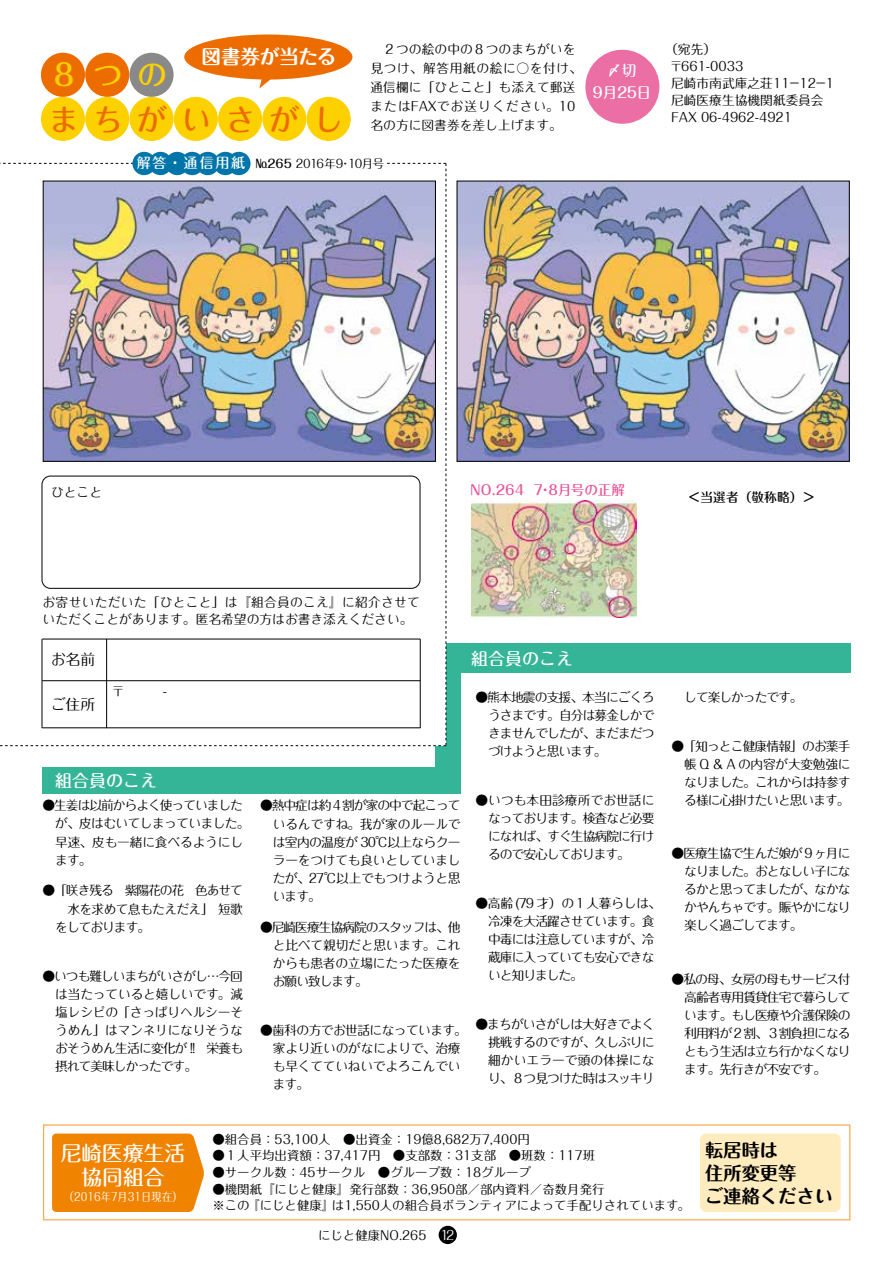
<style>
.page{position:relative;width:893px;height:1263px;background:#fff}
.page>*{position:absolute;margin:0;border:0;box-sizing:border-box;transform-origin:0 0}
.t1{font:500 29.85px "Maru Fo Pro";letter-spacing:.475em;color:#ed6c00}
.t2{font:500 29.85px "Maru Fo Pro";color:#fdd000}
.t3{font:500 20.7px/23.9px "Maru Fo Pro";color:#fff;text-align:center}
.t4{font:700 19.5px "Maru Fo Pro";letter-spacing:-.005em;color:#fff}
.t5{font:700 18.3px/22.8px "Maru Fo Pro";color:#000}
.t6{font:500 16.95px "Maru Fo Pro";color:#fff}
.t7{font:14.85px "Maru Fo Pro";color:#000}
.t8{font:500 14.7px/21.6px "Maru Fo Pro";letter-spacing:-.04em;color:#fff;text-align:center}
.t9{font:500 13.65px "Maru Fo Pro";color:#e85298}
.t10{font:12.75px/18.1px "Maru Fo Pro";letter-spacing:-.05em;color:#000;text-align:justify}
.t11{font:12.75px/17px "Maru Fo Pro";color:#000}
.t12{font:12.75px/19.2px "Maru Fo Pro";letter-spacing:.005em;color:#000}
.t13{font:12.75px/18.1px "Maru Fo Pro";letter-spacing:-.075em;color:#000}
.t14{font:12.75px/18.1px "Maru Fo Pro";letter-spacing:-.02em;color:#000}
.t15{font:500 12.75px "Maru Fo Pro";color:#000}
.t16{font:12.75px "Maru Fo Pro";letter-spacing:-.08em;color:#000}
.t17{font:12.45px/16.6px "Maru Fo Pro";color:#000}
.t18{font:11.7px "Maru Fo Pro";letter-spacing:-.045em;color:#000}
.t19{font:11.4px "Maru Fo Pro";color:#fff;scale:.9 1}
.s1{font-weight:500;font-size:14.1px;color:#fff}
.s2{font-weight:500}
.s3{font-size:12.75px;color:#fff}
</style>
<div class="page">
<div style="left:439px;top:1226px;width:18px;height:18px;background:#000;border-radius:50%"></div>
<div style="left:435px;top:643px;width:25px;height:150px;background:#35b597"></div>
<div style="left:585px;top:50px;width:74px;height:74px;background:#eb6ea5;border-radius:50%"></div>
<div style="left:184px;top:34px;width:168px;height:46px;background:#ed6c00;border-radius:50%"></div>
<svg style="left:259px;top:79px;width:13px;height:10px"></svg>
<div style="left:41px;top:97px;width:44px;height:44px;background:#fdd000;border-radius:50%"></div>
<div style="left:41px;top:53px;width:44px;height:44px;background:#ed6c00;border-radius:50%"></div>
<div style="left:85px;top:97px;width:44px;height:44px;background:#fdd000;border-radius:50%"></div>
<div style="left:85px;top:53px;width:44px;height:44px;background:#ed6c00;border-radius:50%"></div>
<div style="left:129px;top:97px;width:45px;height:44px;background:#fdd000;border-radius:50%"></div>
<div style="left:129px;top:53px;width:45px;height:44px;background:#898989;border-radius:50%"></div>
<div style="left:174px;top:97px;width:44px;height:44px;background:#fdd000;border-radius:50%"></div>
<div style="left:218px;top:97px;width:44px;height:44px;background:#fdd000;border-radius:50%"></div>
<div style="left:262px;top:97px;width:44px;height:44px;background:#fdd000;border-radius:50%"></div>
<div style="left:307px;top:97px;width:44px;height:44px;background:#fdd000;border-radius:50%"></div>
<div style="left:43px;top:767px;width:418px;height:26px;background:#35b597"></div>
<img style="left:459px;top:183px;width:389px;height:277px">
<div style="left:457px;top:181px;width:393px;height:281px;border:1px solid #000"></div>
<svg style="left:0;top:163px;width:447px;height:583px"></svg>
<hr style="left:42px;top:680px;width:378px;height:1px;background:#000">
<hr style="left:42px;top:727px;width:378px;height:1px;background:#000">
<hr style="left:42px;top:639px;width:378px;height:1px;background:#000">
<hr style="left:42px;top:639px;width:1px;height:89px;background:#000">
<hr style="left:106px;top:639px;width:1px;height:89px;background:#000">
<hr style="left:420px;top:639px;width:1px;height:89px;background:#000">
<img style="left:45px;top:183px;width:389px;height:277px">
<div style="left:43px;top:181px;width:393px;height:281px;border:1px solid #000"></div>
<div style="left:42px;top:476px;width:378px;height:112px;border:1px solid #000;border-radius:9px"></div>
<div style="left:245px;top:156px;width:142px;height:15px;background:#fff"></div>
<div style="left:132px;top:152px;width:24px;height:23px;background:#0075a9;border-radius:50%"></div>
<div style="left:149px;top:152px;width:23px;height:23px;background:#0075a9;border-radius:50%"></div>
<div style="left:166px;top:152px;width:23px;height:23px;background:#0075a9;border-radius:50%"></div>
<div style="left:180px;top:152px;width:24px;height:23px;background:#0075a9;border-radius:50%"></div>
<div style="left:196px;top:152px;width:23px;height:23px;background:#0075a9;border-radius:50%"></div>
<div style="left:214px;top:152px;width:23px;height:23px;background:#0075a9;border-radius:50%"></div>
<div style="left:227px;top:152px;width:24px;height:23px;background:#0075a9;border-radius:50%"></div>
<img style="left:471px;top:501px;width:166px;height:116px">
<div style="left:43px;top:1124px;width:807px;height:96px;border:1px solid #f6ae54"></div>
<div style="left:700px;top:1133px;width:141px;height:79px;background:#feebbe;border-radius:6px"></div>
<div style="left:52px;top:1133px;width:152px;height:79px;background:#f08300"></div>
<div style="left:458px;top:643px;width:393px;height:30px;background:#35b597"></div>
<p class="t12" style="left:370px;top:38px;width:213px;text-indent:13px">２つの絵の中の８つのまちがいを見つけ、解答用紙の絵に○を付け、通信欄に「ひとこと」も添えて郵送またはFAXでお送りください。10名の方に図書券を差し上げます。</p>
<h3 class="t4" style="left:202px;top:41px;width:136px">図書券が当たる</h3>
<h1 class="t1" style="left:49px;top:96px;width:296px">まちがいさがし</h1>
<h1 class="t2" style="left:49px;top:51px;width:120px">８つの</h1>
<p class="t8" style="left:593px;top:58px;width:60px">〆切<br>9月25日</p>
<p class="t18" style="left:137px;top:154px;width:249px"><span class="s1">解答・通信用紙</span> <span class="s2">№265</span> 2016年9・10月号</p>
<p class="t11" style="left:670px;top:39px;width:166px;text-indent:-5px">（宛先）<br>〒661-0033<br>尼崎市南武庫之荘11－12－1尼崎医療生協機関紙委員会<br>FAX 06-4962-4921</p>
<p class="t10" style="left:51px;top:482px;width:53px">ひとこと</p>
<p class="t9" style="left:470px;top:479px;width:156px">NO.264 7・8月号の正解</p>
<p class="t15" style="left:688px;top:487px;width:129px">＜当選者（敬称略）＞</p>
<p class="t11" style="left:43px;top:592px;width:379px">お寄せいただいた「ひとこと」は『組合員のこえ』に紹介させていただくことがあります。匿名希望の方はお書き添えください。</p>
<p class="t7" style="left:51px;top:647px;width:46px">お名前</p>
<p class="t7" style="left:51px;top:692px;width:46px">ご住所</p>
<h3 class="t6" style="left:55px;top:767px;width:104px">組合員のこえ</h3>
<p class="t10" style="left:55px;top:795px;width:196px;text-align:left;text-indent:-13px">●生姜は以前からよく使っていましたが、皮はむいてしまっていました。早速、皮も一緒に食べるようにします。　　</p>
<p class="t10" style="left:55px;top:880px;width:189px;text-indent:-13px">●「咲き残る　紫陽花の花　色あせて　水を求めて息もたえだえ」　短歌をしております。</p>
<p class="t10" style="left:55px;top:965px;width:189px;text-indent:-13px">●いつも難しいまちがいさがし…今回は当たっていると嬉しいです。減塩レシピの「さっぱりヘルシーそうめん」はマンネリになりそうなおそうめん生活に変化が !!　栄養も摂れて美味しかったです。</p>
<p class="t10" style="left:273px;top:795px;width:189px;text-indent:-13px">●熱中症は約４割が家の中で起こっているんですね。我が家のルールでは室内の温度が 30℃以上ならクーラーをつけても良いとしていましたが、27℃以上でもつけようと思います。　　</p>
<p class="t10" style="left:273px;top:916px;width:189px;text-indent:-13px">●尼崎医療生協病院のスタッフは、他と比べて親切だと思います。これからも患者の立場にたった医療をお願い致します。</p>
<p class="t14" style="left:273px;top:1019px;width:196px;text-indent:-13px">●歯科の方でお世話になっています。家より近いのがなによりで、治療も早くてていねいでよろこんでいます。　　</p>
<h3 class="t6" style="left:471px;top:645px;width:104px">組合員のこえ</h3>
<p class="t10" style="left:488px;top:686px;width:168px;text-indent:-13px">●熊本地震の支援、本当にごくろうさまです。自分は募金しかできませんでしたが、まだまだつづけようと思います。</p>
<p class="t10" style="left:488px;top:789px;width:168px;text-indent:-13px">●いつも本田診療所でお世話になっております。検査など必要になれば、すぐ生協病院に行けるので安心しております。</p>
<p class="t13" style="left:488px;top:892px;width:174px;text-indent:-13px">●高齢 (79 才）の１人暮らしは、冷凍を大活躍させています。食中毒には注意していますが、冷蔵庫に入っていても安心できないと知りました。</p>
<p class="t10" style="left:488px;top:1014px;width:168px;text-indent:-13px">●まちがいさがしは大好きでよく挑戦するのですが、久しぶりに細かいエラーで頭の体操になり、８つ見つけた時はスッキリ</p>
<p class="t16" style="left:684px;top:687px;width:120px">して楽しかったです。</p>
<p class="t10" style="left:684px;top:735px;width:168px;text-indent:-13px">●「知っとこ健康情報」のお薬手帳 Q ＆ A の内容が大変勉強になりました。これからは持参する様に心掛けたいと思います。</p>
<p class="t10" style="left:684px;top:843px;width:168px;text-indent:-13px">●医療生協で生んだ娘が９ヶ月になりました。おとなしい子になるかと思ってましたが、なかなかやんちゃです。賑やかになり楽しく過ごしてます。</p>
<p class="t10" style="left:684px;top:968px;width:168px;text-indent:-13px">●私の母、女房の母もサービス付高齢者専用賃貸住宅で暮らしています。もし医療や介護保険の利用料が２割、３割負担になるともう生活は立ち行かなくなります。先行きが不安です。</p>
<h2 class="t3" style="left:61px;top:1139px;width:126px">尼崎医療生活協同組合</h2>
<p class="t19" style="left:64px;top:1187px;width:133px">（2016年7月31日現在）</p>
<p class="t17" style="left:212px;top:1129px;width:319px">●組合員：53,100人　●出資金：19億8,682万7,400円</p>
<p class="t17" style="left:212px;top:1146px;width:384px">●１人平均出資額：37,417円　●支部数：31支部　●班数：117班</p>
<p class="t17" style="left:212px;top:1162px;width:320px">●サークル数：45サークル　●グループ数：18グループ</p>
<p class="t17" style="left:212px;top:1179px;width:479px">●機関紙『にじと健康』発行部数：36,950部／部内資料／奇数月発行<br>※この『にじと健康』は1,550人の組合員ボランティアによって手配りされています。</p>
<p class="t17" style="left:318px;top:1226px;width:138px">にじと健康NO.265 <span class="s3">12</span></p>
<h3 class="t5" style="left:705px;top:1137px;width:129px">転居時は<br>住所変更等<br>ご連絡ください</h3>
</div>
